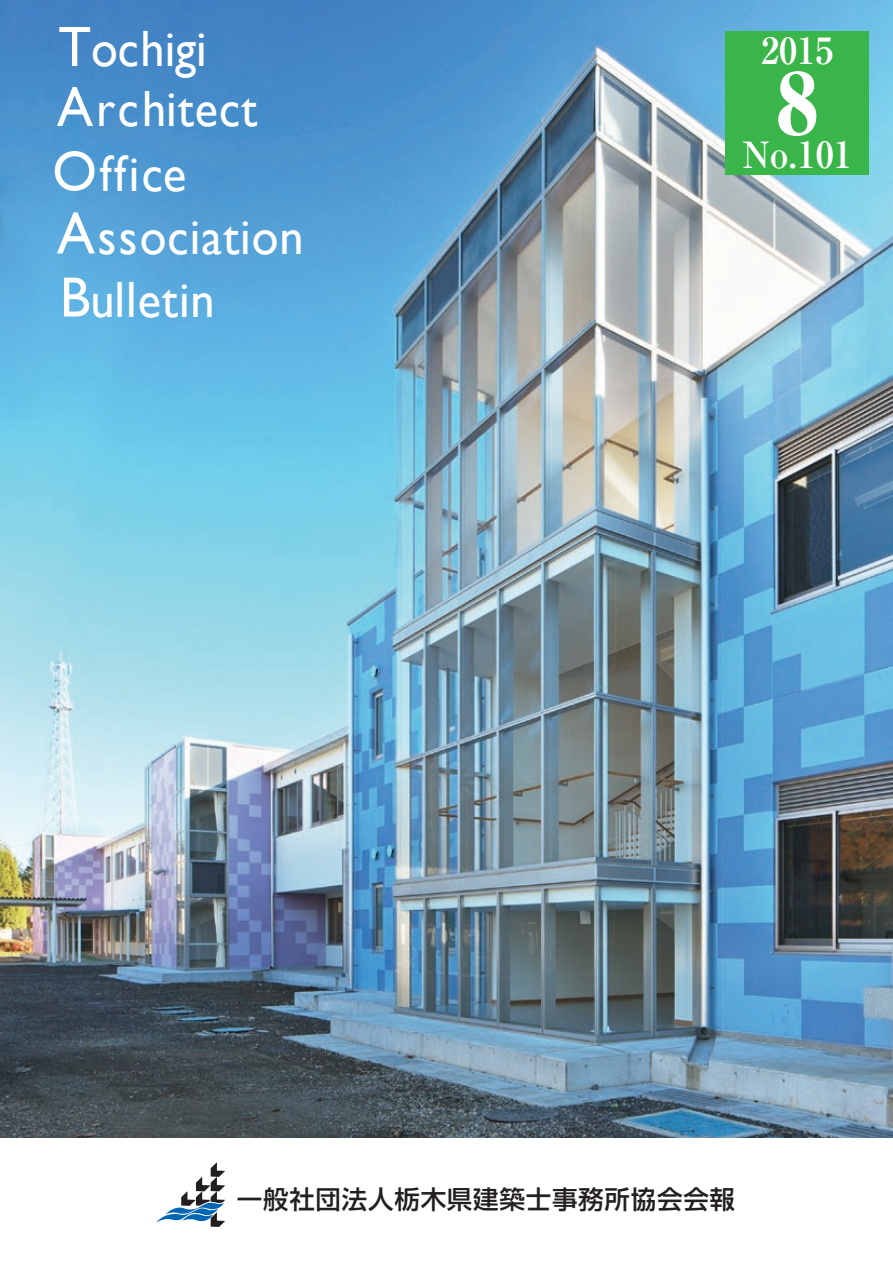
<style>
.page{position:relative;width:893px;height:1263px;background:#fff}
.page>*{position:absolute;margin:0;border:0;box-sizing:border-box;transform-origin:0 0}
.t1{font:900 81.45px "Ryumin Pr 6 N";color:#fff}
.t2{font:51px/63px "Gill Sans";letter-spacing:.02em;color:#fff;scale:.95 1}
.t3{font:700 36.15px "Ryumin Pr 6 N";color:#fff}
.t4{font:500 25.5px "Shin Go Pr 6 N";letter-spacing:.03em;color:#231f20}
.s1{font-size:57px}
.s2{font-size:60px}
</style>
<div class="page">
<img style="left:1px;top:0;width:892px;height:1138px">
<svg style="left:156px;top:1162px;width:69px;height:65px"></svg>
<div style="left:725px;top:31px;width:144px;height:144px;background:#3ab54a"></div>
<p class="t2" style="left:57px;top:18px;width:213px;line-height:60px"><span class="s1">T</span>ochigi<br><span class="s1">A</span>rchitect</p>
<p class="t2" style="left:52px;top:141px;width:266px"><span class="s1">O</span>ffice<br><span class="s2">A</span>ssociation<br><span class="s1">B</span>ulletin</p>
<p class="t3" style="left:761px;top:22px;width:74px">2015</p>
<h1 class="t1" style="left:777px;top:39px;width:42px">8</h1>
<p class="t3" style="left:743px;top:126px;width:111px">No.101</p>
<p class="t4" style="left:237px;top:1178px;width:500px">一般社団法人栃木県建築士事務所協会会報</p>
</div>
